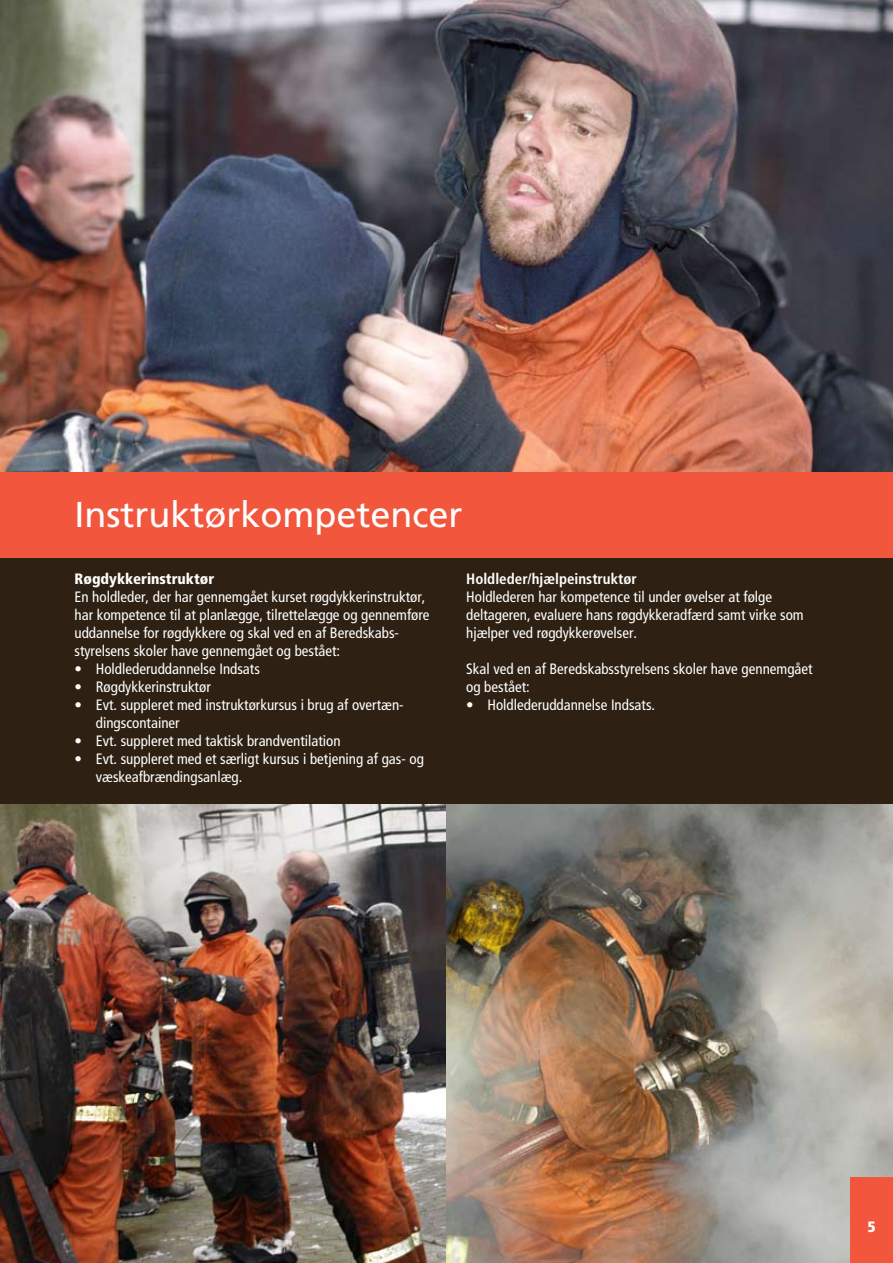
<style>
.page{position:relative;width:893px;height:1263px;background:#fff}
.page>*{position:absolute;margin:0;border:0;box-sizing:border-box;transform-origin:0 0}
.t1{font:36px "Frutiger";color:#fff}
.t2{font:condensed 15px/18px "Frutiger";color:#fff}
.t3{font:700 condensed 15px "Frutiger LT Std";color:#fff}
.t4{font:900 condensed 15px "Frutiger LT Std";color:#fff}
.t5{font:900 condensed 15px "Frutiger LT Std";color:#fff}
</style>
<div class="page">
<img style="left:0;top:0;width:893px;height:472px">
<img style="left:0;top:804px;width:893px;height:459px">
<div style="left:850px;top:1178px;width:43px;height:85px;background:#f2573e"></div>
<div style="left:0;top:557px;width:893px;height:247px;background:#2e2113"></div>
<div style="left:0;top:472px;width:893px;height:85px;background:#f2573e"></div>
<h1 class="t1" style="left:74px;top:494px;width:390px">Instruktørkompetencer</h1>
<p class="t4" style="left:75px;top:570px;width:141px">Røgdykkerinstruktør</p>
<p class="t2" style="left:75px;top:588px;width:357px">En holdleder, der har gennemgået kurset røgdykkerinstruktør, har kompetence til at planlægge, tilrettelægge og gennemføre uddannelse for røgdykkere og skal ved en af Beredskabs&shy;styrelsens skoler have gennemgået og bestået:</p>
<p class="t2" style="left:75px;top:660px;width:187px">• Holdlederuddannelse Indsats</p>
<p class="t2" style="left:75px;top:678px;width:138px">• Røgdykkerinstruktør</p>
<p class="t2" style="left:96px;top:696px;width:309px;text-indent:-21px">• Evt. suppleret med instruktørkursus i brug af overtæn&shy;dingscontainer</p>
<p class="t2" style="left:75px;top:732px;width:268px">• Evt. suppleret med taktisk brandventilation</p>
<p class="t2" style="left:96px;top:750px;width:330px;text-indent:-21px">• Evt. suppleret med et særligt kursus i betjening af gas- og væskeafbrændingsanlæg.</p>
<p class="t3" style="left:466px;top:570px;width:172px">Holdleder/hjælpeinstruktør</p>
<p class="t2" style="left:466px;top:588px;width:339px">Holdlederen har kompetence til under øvelser at følge deltageren, evaluere hans røgdykkeradfærd samt virke som hjælper ved røgdykkerøvelser.</p>
<p class="t2" style="left:466px;top:660px;width:348px">Skal ved en af Beredskabsstyrelsens skoler have gennemgået og bestået:</p>
<p class="t2" style="left:466px;top:696px;width:190px">• Holdlederuddannelse Indsats.</p>
<p class="t5" style="left:868px;top:1217px;width:9px">5</p>
</div>
